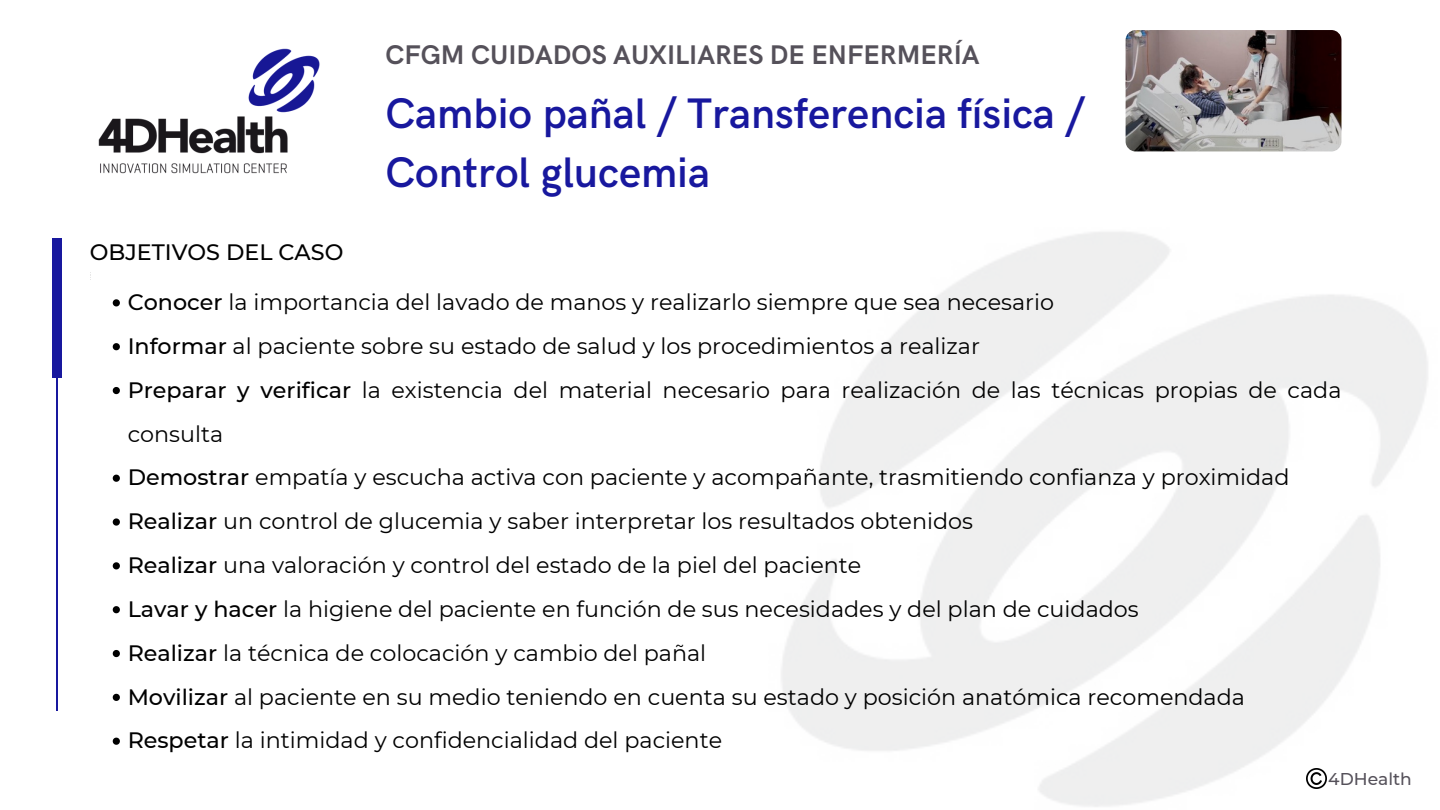
<style>
.page{position:relative;width:1440px;height:810px;background:#fff}
.page>*{position:absolute;margin:0;border:0;box-sizing:border-box;transform-origin:0 0}
.t1{font:600 42.8px/59.2px "HK Grotesk";color:#18189e}
.t2{font:700 27.1px "HK Grotesk";color:#55515a}
.t3{font:22.3px/43.8px "Montserrat";color:#000}
.t4{font:500 22.3px "Montserrat";color:#000}
.t5{font:500 17.1px "Montserrat";color:#55515a}
.s1{font-weight:500}
</style>
<div class="page">
<img style="left:98px;top:48px;width:222px;height:126px">
<img style="left:781px;top:232px;width:647px;height:575px">
<img style="left:1126px;top:30px;width:215px;height:121px;border-radius:10px">
<div style="left:52px;top:238px;width:9px;height:140px;background:#18189e"></div>
<hr style="left:56px;top:238px;width:1px;height:473px;background:#18189e">
<img style="left:1306px;top:769px;width:20px;height:20px">
<svg style="left:113px;top:299px;width:7px;height:7px"></svg>
<svg style="left:113px;top:343px;width:7px;height:7px"></svg>
<svg style="left:113px;top:387px;width:7px;height:7px"></svg>
<svg style="left:113px;top:475px;width:7px;height:7px"></svg>
<svg style="left:113px;top:518px;width:7px;height:8px"></svg>
<svg style="left:113px;top:562px;width:7px;height:7px"></svg>
<svg style="left:113px;top:606px;width:7px;height:7px"></svg>
<svg style="left:113px;top:650px;width:7px;height:7px"></svg>
<svg style="left:113px;top:694px;width:7px;height:7px"></svg>
<svg style="left:113px;top:738px;width:7px;height:7px"></svg>
<h1 class="t2" style="left:385px;top:40px;width:596px">CFGM CUIDADOS AUXILIARES DE ENFERMERÍA</h1>
<h2 class="t1" style="left:385px;top:85px;width:701px">Cambio pañal / Transferencia física /<br>Control glucemia</h2>
<p class="t4" style="left:90px;top:238px;width:255px">OBJETIVOS DEL CASO</p>
<h3 class="t3" style="left:128px;top:280px;width:928px"><span class="s1">Conocer</span> la importancia del lavado de manos y realizarlo siempre que sea necesario</h3>
<h4 class="t3" style="left:128px;top:324px;width:854px"><span class="s1">Informar</span> al paciente sobre su estado de salud y los procedimientos a realizar</h4>
<h4 class="t3" style="left:128px;top:368px;width:1215px"><span class="s1">Preparar y verificar</span> la existencia del material necesario para realización de las técnicas propias de cada consulta</h4>
<h4 class="t3" style="left:128px;top:455px;width:1163px"><span class="s1">Demostrar</span> empatía y escucha activa con paciente y acompañante, trasmitiendo confianza y proximidad</h4>
<h4 class="t3" style="left:128px;top:499px;width:847px"><span class="s1">Realizar</span> un control de glucemia y saber interpretar los resultados obtenidos</h4>
<h4 class="t3" style="left:128px;top:543px;width:735px"><span class="s1">Realizar</span> una valoración y control del estado de la piel del paciente</h4>
<h4 class="t3" style="left:128px;top:587px;width:1013px"><span class="s1">Lavar y hacer</span> la higiene del paciente en función de sus necesidades y del plan de cuidados</h4>
<h4 class="t3" style="left:128px;top:631px;width:580px"><span class="s1">Realizar</span> la técnica de colocación y cambio del pañal</h4>
<h4 class="t3" style="left:128px;top:675px;width:1119px"><span class="s1">Movilizar</span> al paciente en su medio teniendo en cuenta su estado y posición anatómica recomendada</h4>
<h4 class="t3" style="left:128px;top:718px;width:596px"><span class="s1">Respetar</span> la intimidad y confidencialidad del paciente</h4>
<p class="t5" style="left:1328px;top:769px;width:85px">4DHealth</p>
</div>
